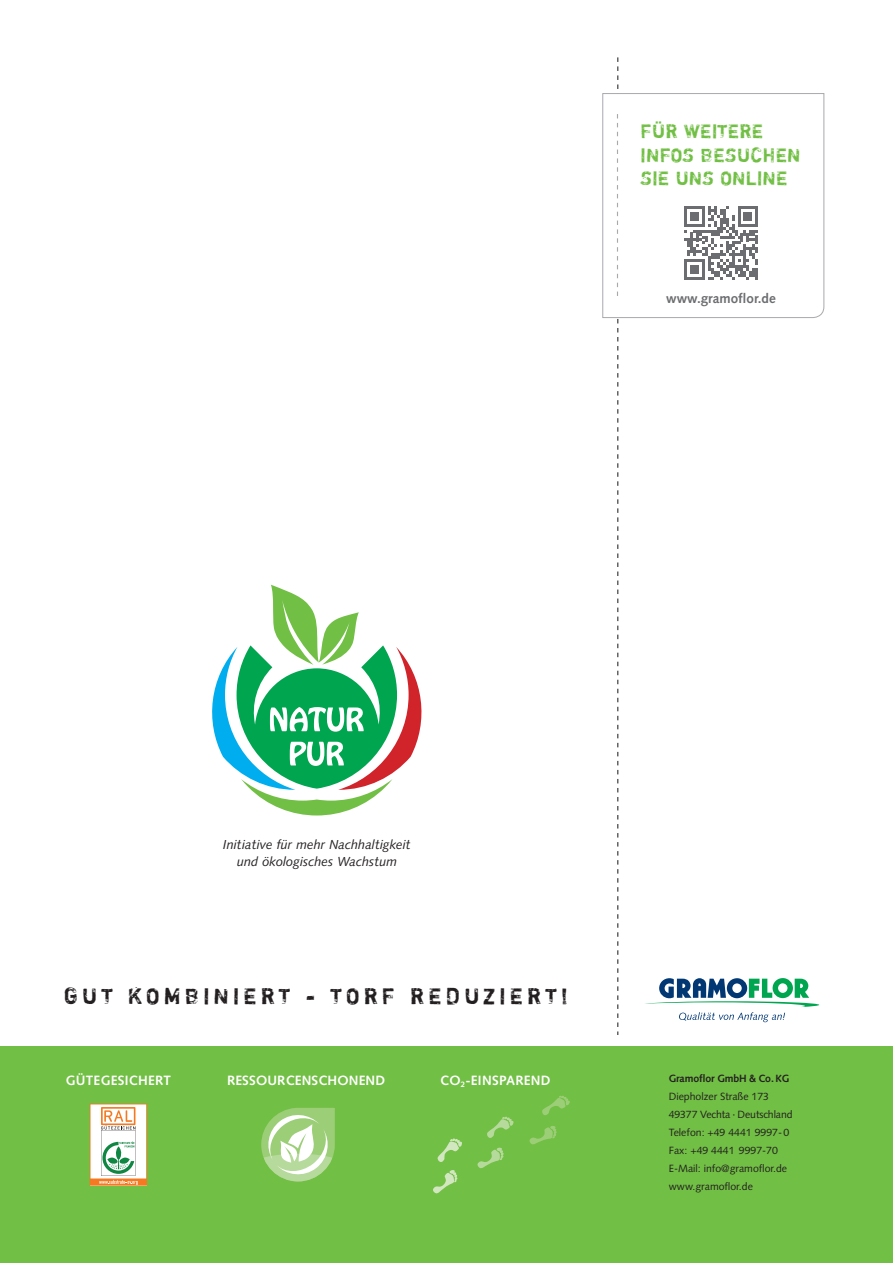
<style>
.page{position:relative;width:893px;height:1263px;background:#fff}
.page>*{position:absolute;margin:0;border:0;box-sizing:border-box;transform-origin:0 0}
.t1{font:22.5px "Shortcut";letter-spacing:.19em;color:#231f20}
.t2{font:19.5px/23.4px "Shortcut";letter-spacing:.02em;color:#71bf44}
.t3{font:italic 13.5px/16.5px "Syntax T";color:#231f20;text-align:center}
.t4{font:700 13.5px "Syntax";letter-spacing:.02em;color:#fff}
.t5{font:700 13.5px "Syntax";color:#6c6d70}
.t6{font:10.5px/18px "Syntax";color:#231f20}
.t7{font:700 10.5px "Syntax";letter-spacing:-.01em;color:#231f20}
</style>
<div class="page">
<div style="left:0;top:1046px;width:893px;height:217px;background:#71bf44"></div>
<svg style="left:602px;top:93px;width:223px;height:225px"></svg>
<svg style="left:617px;top:57px;width:1px;height:978px"></svg>
<svg style="left:684px;top:206px;width:74px;height:74px"></svg>
<svg style="left:433px;top:1170px;width:24px;height:23px"></svg>
<svg style="left:437px;top:1138px;width:25px;height:24px"></svg>
<svg style="left:477px;top:1147px;width:27px;height:21px"></svg>
<svg style="left:487px;top:1116px;width:27px;height:22px"></svg>
<svg style="left:529px;top:1126px;width:28px;height:18px"></svg>
<svg style="left:542px;top:1095px;width:28px;height:20px"></svg>
<svg style="left:90px;top:1103px;width:57px;height:83px;background:#e3dac5"></svg>
<svg style="left:261px;top:1108px;width:74px;height:73px"></svg>
<svg style="left:645px;top:978px;width:174px;height:44px"></svg>
<svg style="left:212px;top:585px;width:210px;height:230px"></svg>
<h2 class="t2" style="left:640px;top:119px;width:161px">FÜR WEITERE<br>INFOS BESUCHEN<br>SIE UNS ONLINE</h2>
<p class="t5" style="left:666px;top:290px;width:111px">www.gramoflor.de</p>
<p class="t3" style="left:223px;top:836px;width:189px">Initiative für mehr Nachhaltigkeit und ökologisches Wachstum</p>
<h1 class="t1" style="left:64px;top:982px;width:506px">GUT KOMBINIERT - TORF REDUZIERT!</h1>
<p class="t4" style="left:66px;top:1072px;width:107px">GÜTEGESICHERT</p>
<p class="t4" style="left:227px;top:1072px;width:160px">RESSOURCENSCHONEND</p>
<p class="t4" style="left:440px;top:1072px;width:112px">CO<sub>2</sub>-EINSPAREND</p>
<p class="t7" style="left:669px;top:1073px;width:122px">Gramoflor GmbH &amp; Co. KG</p>
<p class="t6" style="left:669px;top:1088px;width:125px">Diepholzer Straße 173<br>49377 Vechta · Deutschland<br>Telefon: +49 4441 9997-0<br>Fax: +49 4441 9997-70<br>E-Mail: info@gramoflor.de www.gramoflor.de</p>
</div>
